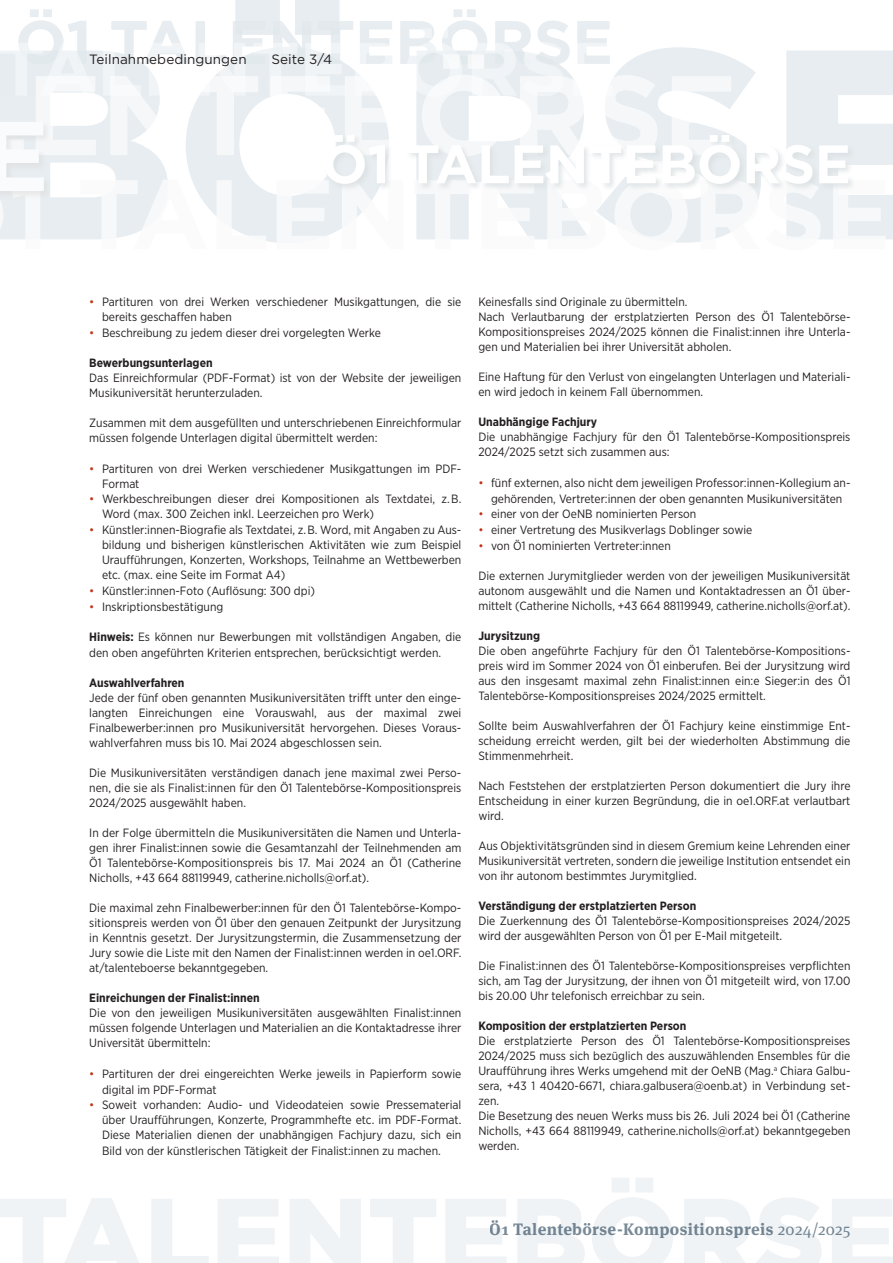
<style>
.page{position:relative;width:893px;height:1263px;background:#fff}
.page>*{position:absolute;margin:0;border:0;box-sizing:border-box;transform-origin:0 0}
.t1{font:700 16.5px "Meta Serif Pro";letter-spacing:.02em;color:#798a97}
.t2{font:13.5px "Gotham";letter-spacing:.005em;color:#231f20}
.t3{font:12px/15px "Gotham Narrow";color:#231f20;text-align:justify}
.t4{font:700 12px "Gotham Narrow";color:#231f20}
.s1{color:#c5321a}
.s2{font-weight:700}
.s3{font-weight:400}
</style>
<div class="page">
<svg style="left:51px;top:0;width:842px;height:239px"></svg>
<svg style="left:0;top:9px;width:613px;height:45px"></svg>
<svg style="left:0;top:54px;width:732px;height:102px"></svg>
<svg style="left:0;top:161px;width:886px;height:82px"></svg>
<div style="left:0;top:101px;width:51px;height:98px;background:#231f20;opacity:.5"></div>
<svg style="left:0;top:122px;width:44px;height:70px"></svg>
<div style="left:323px;top:133px;width:532px;height:59px;background:#1d3e4d;opacity:.74"></div>
<svg style="left:325px;top:135px;width:523px;height:49px"></svg>
<svg style="left:0;top:1178px;width:893px;height:85px"></svg>
<p class="t2" style="left:89px;top:50px;width:159px">Teilnahmebedingungen</p>
<p class="t2" style="left:271px;top:50px;width:62px">Seite 3/4</p>
<p class="t3" style="left:102px;top:294px;width:361px;text-indent:-13px"><span class="s1">•</span> Partituren von drei Werken verschiedener Musikgattungen, die sie bereits geschaffen haben</p>
<p class="t3" style="left:89px;top:325px;width:293px"><span class="s1">•</span> Beschreibung zu jedem dieser drei vorgelegten Werke</p>
<p class="t4" style="left:89px;top:355px;width:125px">Bewerbungsunterlagen</p>
<p class="t3" style="left:89px;top:370px;width:374px">Das Einreichformular (PDF-Format) ist von der Website der jeweiligen<br>Musikuniversität herunterzuladen.</p>
<p class="t3" style="left:89px;top:415px;width:374px">Zusammen mit dem ausgefüllten und unterschriebenen Einreichformular müssen folgende Unterlagen digital übermittelt werden:</p>
<p class="t3" style="left:102px;top:461px;width:361px;text-indent:-13px"><span class="s1">•</span> Partituren von drei Werken verschiedener Musikgattungen im PDF-<br>Format</p>
<p class="t3" style="left:102px;top:491px;width:361px;text-indent:-13px"><span class="s1">•</span> Werkbeschreibungen dieser drei Kompositionen als Textdatei, z. B.<br>Word (max. 300 Zeichen inkl. Leerzeichen pro Werk)</p>
<p class="t3" style="left:102px;top:522px;width:361px;text-indent:-13px"><span class="s1">•</span> Künstler:innen-Biografie als Textdatei, z. B. Word, mit Angaben zu Aus&shy;bildung und bisherigen künstlerischen Aktivitäten wie zum Beispiel Uraufführungen, Konzerten, Workshops, Teilnahme an Wettbewerben etc. (max. eine Seite im Format A4)</p>
<p class="t3" style="left:89px;top:583px;width:227px"><span class="s1">•</span> Künstler:innen-Foto (Auflösung: 300 dpi)</p>
<p class="t3" style="left:89px;top:599px;width:136px"><span class="s1">•</span> Inskriptionsbestätigung</p>
<p class="t3" style="left:89px;top:629px;width:374px;line-height:15.8px"><span class="s2">Hinweis:</span> Es können nur Bewerbungen mit vollständigen Angaben, die den oben angeführten Kriterien entsprechen, berücksichtigt werden.</p>
<p class="t4" style="left:89px;top:675px;width:97px">Auswahlverfahren</p>
<p class="t3" style="left:89px;top:690px;width:374px">Jede der fünf oben genannten Musikuniversitäten trifft unter den einge&shy;langten Einreichungen eine Vorauswahl, aus der maximal zwei Finalbewerber:innen pro Musikuniversität hervorgehen. Dieses Voraus&shy;wahlverfahren muss bis 10. Mai 2024 abgeschlossen sein.</p>
<p class="t3" style="left:89px;top:765px;width:374px">Die Musikuniversitäten verständigen danach jene maximal zwei Perso&shy;nen, die sie als Finalist:innen für den Ö1 Talentebörse-Kompositionspreis 2024/2025 ausgewählt haben.</p>
<p class="t3" style="left:89px;top:825px;width:374px">In der Folge übermitteln die Musikuniversitäten die Namen und Unterla&shy;gen ihrer Finalist:innen sowie die Gesamtanzahl der Teilnehmenden am Ö1 Talentebörse-Kompositionspreis bis 17. Mai 2024 an Ö1 (Catherine Nicholls, +43 664 88119949, catherine.nicholls@orf.at).</p>
<p class="t3" style="left:89px;top:900px;width:374px">Die maximal zehn Finalbewerber:innen für den Ö1 Talentebörse-Kompo&shy;sitionspreis werden von Ö1 über den genauen Zeitpunkt der Jurysitzung in Kenntnis gesetzt. Der Jurysitzungstermin, die Zusammensetzung der Jury sowie die Liste mit den Namen der Finalist:innen werden in oe1.ORF. at/talenteboerse bekanntgegeben.</p>
<p class="t4" style="left:89px;top:990px;width:172px">Einreichungen der Finalist:innen</p>
<p class="t3" style="left:89px;top:1005px;width:374px">Die von den jeweiligen Musikuniversitäten ausgewählten Finalist:innen müssen folgende Unterlagen und Materialien an die Kontaktadresse ihrer Universität übermitteln:</p>
<p class="t3" style="left:102px;top:1065px;width:361px;line-height:15.8px;text-indent:-13px"><span class="s1">•</span> Partituren der drei eingereichten Werke jeweils in Papierform sowie digital im PDF-Format</p>
<p class="t3" style="left:102px;top:1097px;width:361px;text-indent:-13px"><span class="s1">•</span> Soweit vorhanden: Audio- und Videodateien sowie Pressematerial über Uraufführungen, Konzerte, Programmhefte etc. im PDF-Format.<br>Diese Materialien dienen der unabhängigen Fachjury dazu, sich ein Bild von der künstlerischen Tätigkeit der Finalist:innen zu machen.</p>
<p class="t3" style="left:478px;top:294px;width:374px;text-align:left">Keinesfalls sind Originale zu übermitteln.<br>Nach Verlautbarung der erstplatzierten Person des Ö1 Talentebörse-Kompositionspreises 2024/2025 können die Finalist:innen ihre Unterla&shy;gen und Materialien bei ihrer Universität abholen.</p>
<p class="t3" style="left:478px;top:369px;width:374px">Eine Haftung für den Verlust von eingelangten Unterlagen und Materiali&shy;en wird jedoch in keinem Fall übernommen.</p>
<p class="t4" style="left:478px;top:414px;width:120px">Unabhängige Fachjury</p>
<p class="t3" style="left:478px;top:429px;width:374px">Die unabhängige Fachjury für den Ö1 Talentebörse-Kompositionspreis<br>2024/2025 setzt sich zusammen aus:</p>
<p class="t3" style="left:478px;top:474px;width:374px;line-height:15.8px;text-align:center"><span class="s1">•</span> fünf externen, also nicht dem jeweiligen Professor:innen-Kollegium an&shy;gehörenden, Vertreter:innen der oben genannten Musikuniversitäten</p>
<p class="t3" style="left:478px;top:506px;width:219px"><span class="s1">•</span> einer von der OeNB nominierten Person</p>
<p class="t3" style="left:478px;top:522px;width:275px"><span class="s1">•</span> einer Vertretung des Musikverlags Doblinger sowie</p>
<p class="t3" style="left:478px;top:538px;width:194px"><span class="s1">•</span> von Ö1 nominierten Vertreter:innen</p>
<p class="t3" style="left:478px;top:568px;width:374px">Die externen Jurymitglieder werden von der jeweiligen Musikuniversität autonom ausgewählt und die Namen und Kontaktadressen an Ö1 über&shy;mittelt (Catherine Nicholls, +43 664 88119949, catherine.nicholls@orf.at).</p>
<p class="t4" style="left:478px;top:628px;width:63px">Jurysitzung</p>
<p class="t3" style="left:478px;top:643px;width:374px">Die oben angeführte Fachjury für den Ö1 Talentebörse-Kompositions&shy;preis wird im Sommer 2024 von Ö1 einberufen. Bei der Jurysitzung wird aus den insgesamt maximal zehn Finalist:innen ein:e Sieger:in des Ö1<br>Talentebörse-Kompositionspreises 2024/2025 ermittelt.</p>
<p class="t3" style="left:478px;top:718px;width:374px">Sollte beim Auswahlverfahren der Ö1 Fachjury keine einstimmige Ent&shy;scheidung erreicht werden, gilt bei der wiederholten Abstimmung die Stimmenmehrheit.</p>
<p class="t3" style="left:478px;top:778px;width:374px">Nach Feststehen der erstplatzierten Person dokumentiert die Jury ihre Entscheidung in einer kurzen Begründung, die in oe1.ORF.at verlautbart wird.</p>
<p class="t3" style="left:478px;top:838px;width:374px">Aus Objektivitätsgründen sind in diesem Gremium keine Lehrenden einer Musikuniversität vertreten, sondern die jeweilige Institution entsendet ein von ihr autonom bestimmtes Jurymitglied.</p>
<p class="t4" style="left:478px;top:898px;width:219px">Verständigung der erstplatzierten Person</p>
<p class="t3" style="left:478px;top:913px;width:374px">Die Zuerkennung des Ö1 Talentebörse-Kompositionspreises 2024/2025 wird der ausgewählten Person von Ö1 per E-Mail mitgeteilt.</p>
<p class="t3" style="left:478px;top:958px;width:374px">Die Finalist:innen des Ö1 Talentebörse-Kompositionspreises verpflichten sich, am Tag der Jurysitzung, der ihnen von Ö1 mitgeteilt wird, von 17.00 bis 20.00 Uhr telefonisch erreichbar zu sein.</p>
<p class="t4" style="left:478px;top:1018px;width:210px">Komposition der erstplatzierten Person</p>
<p class="t3" style="left:478px;top:1033px;width:374px;text-align:left">Die erstplatzierte Person des Ö1 Talentebörse-Kompositionspreises 2024/2025 muss sich bezüglich des auszuwählenden Ensembles für die Uraufführung ihres Werks umgehend mit der OeNB (Mag.<sup>a</sup> Chiara Galbu&shy;sera, +43 1 40420-6671, chiara.galbusera@oenb.at) in Verbindung set&shy;zen.<br>Die Besetzung des neuen Werks muss bis 26. Juli 2024 bei Ö1 (Catherine Nicholls, +43 664 88119949, catherine.nicholls@orf.at) bekanntgegeben werden.</p>
<h1 class="t1" style="left:490px;top:1216px;width:362px">Ö1 Talentebörse-Kompositionspreis <span class="s3">2024/2025</span></h1>
</div>
